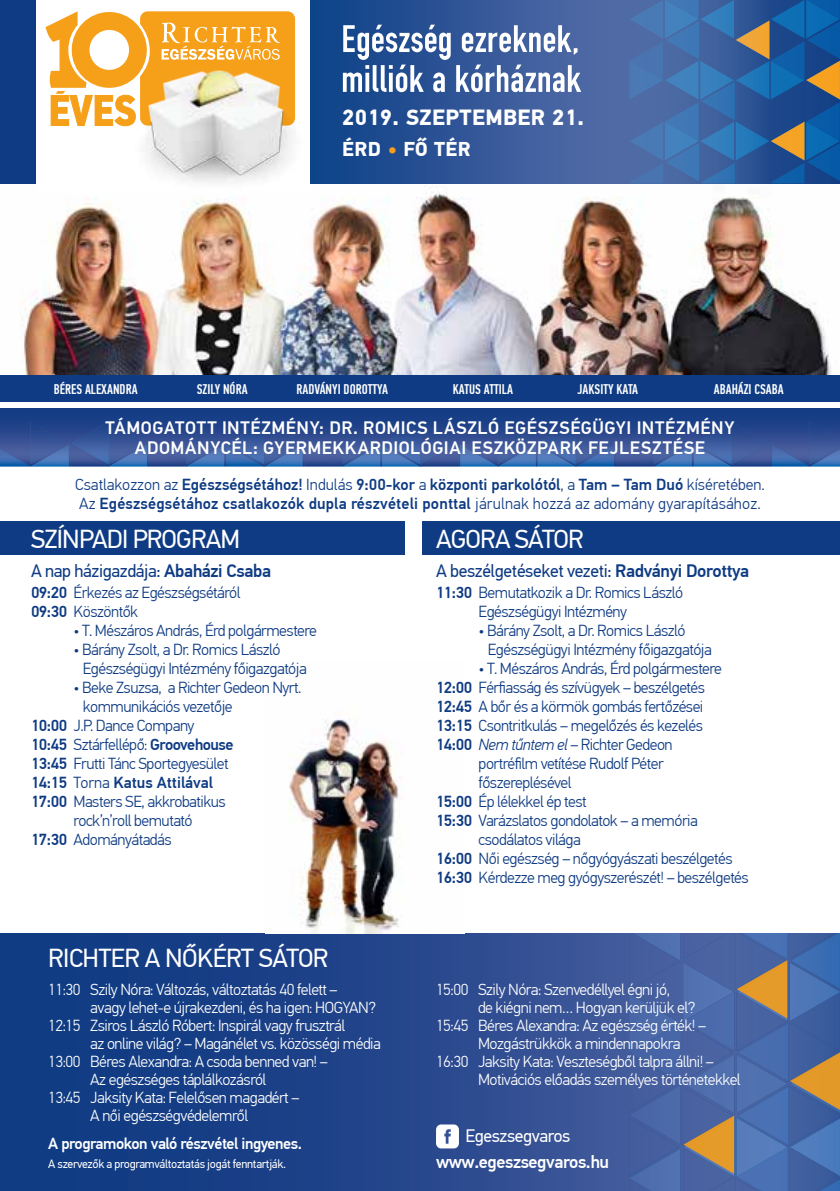
<style>
.page{position:relative;width:840px;height:1191px;background:#fff}
.page>*{position:absolute;margin:0;border:0;box-sizing:border-box;transform-origin:0 0}
.t1{font:26px "PF Din Text Pro";letter-spacing:-.03em;color:#fff}
.t2{font:700 22px "PF Din Text Pro";letter-spacing:.02em;color:#fff}
.t3{font:700 20px "PF Din Text Pro";letter-spacing:.02em;color:#fff}
.t4{font:500 18px/20.8px "PF Din Text Pro";letter-spacing:.03em;color:#fff;text-align:center}
.t5{font:18px "PF Din Text Pro";letter-spacing:-.02em;color:#0e3b83}
.t6{font:500 18px "PF Din Text Pro";letter-spacing:-.025em;color:#fff}
.t7{font:18px "PF Din Text Pro";letter-spacing:-.025em;color:#fff}
.t8{font:300 16px/19px "PF Din Text Pro";letter-spacing:-.03em;color:#0e3b83}
.t9{font:300 16px "PF Din Text Pro";letter-spacing:-.03em;color:#fff}
.t10{font:500 16px/19px "PF Din Text Pro";color:#0e3b83}
.t11{font:500 16px "PF Din Text Pro";letter-spacing:-.03em;color:#fff}
.t12{font:500 16px "PF Din Text Pro";letter-spacing:-.03em;color:#0e3b83}
.t13{font:500 14px "PF Din Text Comp Pro";color:#fff}
.t14{font:12px "PF Din Text Pro";letter-spacing:-.025em;color:#fff}
.s1{color:#f69f19}
.s2{font-weight:300}
.s3{font-weight:500}
.s4{font-style:italic}
</style>
<div class="page">
<img style="left:0;top:183px;width:839px;height:238px">
<svg style="left:0;top:421px;width:839px;height:46px;background:#36579a"></svg>
<div style="left:0;top:373px;width:839px;height:35px;background:linear-gradient(to right,#fff,#fff)"></div>
<div style="left:0;top:375px;width:839px;height:27px;background:#0e3b83"></div>
<img style="left:0;top:933px;width:627px;height:258px">
<svg style="left:627px;top:933px;width:212px;height:258px;background:#546b9c"></svg>
<div style="left:0;top:0;width:839px;height:183px;background:#0e3b83"></div>
<svg style="left:309px;top:0;width:530px;height:183px"></svg>
<svg style="left:461px;top:25px;width:116px;height:30px;background:#8296bf"></svg>
<svg style="left:343px;top:25px;width:107px;height:67px"></svg>
<svg style="left:456px;top:65px;width:125px;height:27px;background:#90a2c6"></svg>
<div style="left:0;top:521px;width:404px;height:34px;background:#0e3b83"></div>
<div style="left:436px;top:1124px;width:22px;height:24px;background:#fff;border-radius:5px"></div>
<svg style="left:444px;top:1129px;width:6px;height:14px"></svg>
<div style="left:36px;top:0;width:273px;height:190px;background:#fff"></div>
<svg style="left:45px;top:11px;width:250px;height:115px"></svg>
<img style="left:96px;top:38px;width:244px;height:173px">
<img style="left:289px;top:719px;width:114px;height:214px">
<div style="left:422px;top:521px;width:417px;height:34px;background:#0e3b83"></div>
<h2 class="t2" style="left:342px;top:104px;width:243px">2019. SZEPTEMBER 21.</h2>
<p class="t3" style="left:342px;top:137px;width:130px">ÉRD <span class="s1">•</span> FŐ TÉR</p>
<p class="t13" style="left:54px;top:381px;width:85px">BÉRES ALEXANDRA</p>
<p class="t13" style="left:197px;top:381px;width:52px">SZILY NÓRA</p>
<p class="t13" style="left:296px;top:381px;width:93px">RADVÁNYI DOROTTYA</p>
<p class="t13" style="left:452px;top:381px;width:61px">KATUS ATTILA</p>
<p class="t13" style="left:577px;top:381px;width:62px">JAKSITY KATA</p>
<p class="t13" style="left:713px;top:381px;width:71px">ABAHÁZI CSABA</p>
<p class="t4" style="left:105px;top:417px;width:630px">TÁMOGATOTT INTÉZMÉNY: DR. ROMICS LÁSZLÓ EGÉSZSÉGÜGYI INTÉZMÉNY<br>ADOMÁNYCÉL: GYERMEKKARDIOLÓGIAI ESZKÖZPARK FEJLESZTÉSE</p>
<p class="t10" style="left:75px;top:475px;width:690px"><span class="s2">Csatlakozzon az</span> Egészségsétához! <span class="s2">Indulás</span> 9:00-kor <span class="s2">a</span> központi parkolótól<span class="s2">, a</span> Tam – Tam Duó <span class="s2">kíséretében.<br>Az</span> Egészségsétához csatlakozók dupla részvételi ponttal <span class="s2">járulnak hozzá az adomány gyarapításához.</span></p>
<h1 class="t1" style="left:31px;top:523px;width:210px">SZÍNPADI PROGRAM</h1>
<p class="t5" style="left:31px;top:560px;width:241px">A nap házigazdája: <span class="s3">Abaházi Csaba</span></p>
<p class="t8" style="left:31px;top:583px;width:211px"><span class="s3">09:20</span> Érkezés az Egészségsétáról<br><span class="s3">09:30</span> Köszöntők</p>
<p class="t8" style="left:74px;top:621px;width:245px">• T. Mészáros András, Érd polgármestere</p>
<p class="t8" style="left:83px;top:640px;width:225px;text-indent:-9px">• Bárány Zsolt, a Dr. Romics László<br>Egészségügyi Intézmény főigazgatója</p>
<p class="t8" style="left:74px;top:678px;width:229px">• Beke Zsuzsa, a Richter Gedeon Nyrt.</p>
<p class="t8" style="left:83px;top:697px;width:151px">kommunikációs vezetője</p>
<p class="t8" style="left:31px;top:716px;width:165px"><span class="s3">10:00</span> J.P. Dance Company</p>
<p class="t12" style="left:31px;top:735px;width:204px">10:45 <span class="s2">Sztárfellépő:</span> Groovehouse</p>
<p class="t8" style="left:31px;top:754px;width:199px"><span class="s3">13:45</span> Frutti Tánc Sportegyesület</p>
<p class="t10" style="left:31px;top:773px;width:183px">14:15 <span class="s2">Torna</span> Katus Attilával</p>
<p class="t8" style="left:31px;top:792px;width:196px"><span class="s3">17:00</span> Masters SE, akkrobatikus</p>
<p class="t8" style="left:74px;top:811px;width:120px">rock’n’roll bemutató</p>
<p class="t8" style="left:31px;top:830px;width:142px"><span class="s3">17:30</span> Adományátadás</p>
<h1 class="t1" style="left:48px;top:943px;width:281px">RICHTER A NŐKÉRT SÁTOR</h1>
<p class="t9" style="left:48px;top:980px;width:291px">11:30 Szily Nóra: Változás, változtatás 40 felett –</p>
<p class="t9" style="left:90px;top:998px;width:287px">avagy lehet-e újrakezdeni, és ha igen: HOGYAN?</p>
<p class="t9" style="left:48px;top:1016px;width:298px">12:15 Zsiros László Róbert: Inspirál vagy frusztrál</p>
<p class="t9" style="left:90px;top:1034px;width:292px">az online világ? – Magánélet vs. közösségi média</p>
<p class="t9" style="left:48px;top:1052px;width:281px">13:00 Béres Alexandra: A csoda benned van! –</p>
<p class="t9" style="left:90px;top:1070px;width:177px">Az egészséges táplálkozásról</p>
<p class="t9" style="left:48px;top:1088px;width:252px">13:45 Jaksity Kata: Felelősen magadért –</p>
<p class="t9" style="left:90px;top:1106px;width:159px">A női egészségvédelemről</p>
<p class="t11" style="left:48px;top:1133px;width:255px">A programokon való részvétel ingyenes.</p>
<p class="t14" style="left:48px;top:1156px;width:239px">A szervezők a programváltoztatás jogát fenntartják.</p>
<h1 class="t1" style="left:436px;top:523px;width:149px">AGORA SÁTOR</h1>
<p class="t5" style="left:436px;top:560px;width:314px">A beszélgetéseket vezeti: <span class="s3">Radványi Dorottya</span></p>
<p class="t8" style="left:478px;top:583px;width:206px;text-indent:-43px"><span class="s3">11:30</span> Bemutatkozik a Dr. Romics László<br>Egészségügyi Intézmény</p>
<p class="t8" style="left:487px;top:621px;width:225px;text-indent:-9px">• Bárány Zsolt, a Dr. Romics László<br>Egészségügyi Intézmény főigazgatója</p>
<p class="t8" style="left:478px;top:659px;width:245px">• T. Mészáros András, Érd polgármestere</p>
<p class="t8" style="left:436px;top:678px;width:270px"><span class="s3">12:00</span> Férfiasság és szívügyek – beszélgetés</p>
<p class="t8" style="left:436px;top:697px;width:269px"><span class="s3">12:45</span> A bőr és a körmök gombás fertőzései</p>
<p class="t8" style="left:436px;top:716px;width:268px"><span class="s3">13:15</span> Csontritkulás – megelőzés és kezelés</p>
<p class="t8" style="left:436px;top:735px;width:238px"><span class="s3">14:00</span> <span class="s4">Nem tűntem el</span> – Richter Gedeon</p>
<p class="t8" style="left:478px;top:754px;width:186px">portréfilm vetítése Rudolf Péter</p>
<p class="t8" style="left:478px;top:773px;width:94px">főszereplésével</p>
<p class="t8" style="left:436px;top:792px;width:152px"><span class="s3">15:00</span> Ép lélekkel ép test</p>
<p class="t8" style="left:436px;top:811px;width:263px"><span class="s3">15:30</span> Varázslatos gondolatok – a memória</p>
<p class="t8" style="left:478px;top:830px;width:104px">csodálatos világa</p>
<p class="t8" style="left:436px;top:849px;width:298px"><span class="s3">16:00</span> Női egészség – nőgyógyászati beszélgetés</p>
<p class="t8" style="left:436px;top:868px;width:314px"><span class="s3">16:30</span> Kérdezze meg gyógyszerészét! – beszélgetés</p>
<p class="t9" style="left:436px;top:980px;width:235px">15:00 Szily Nóra: Szenvedéllyel égni jó,</p>
<p class="t9" style="left:478px;top:998px;width:218px">de kiégni nem… Hogyan kerüljük el?</p>
<p class="t9" style="left:436px;top:1016px;width:271px">15:45 Béres Alexandra: Az egészség érték! –</p>
<p class="t9" style="left:478px;top:1034px;width:204px">Mozgástrükkök a mindennapokra</p>
<p class="t9" style="left:436px;top:1052px;width:279px">16:30 Jaksity Kata: Veszteségből talpra állni! –</p>
<p class="t9" style="left:478px;top:1070px;width:264px">Motivációs előadás személyes történetekkel</p>
<p class="t7" style="left:465px;top:1125px;width:106px">Egeszsegvaros</p>
<p class="t6" style="left:436px;top:1150px;width:174px">www.egeszsegvaros.hu</p>
</div>
